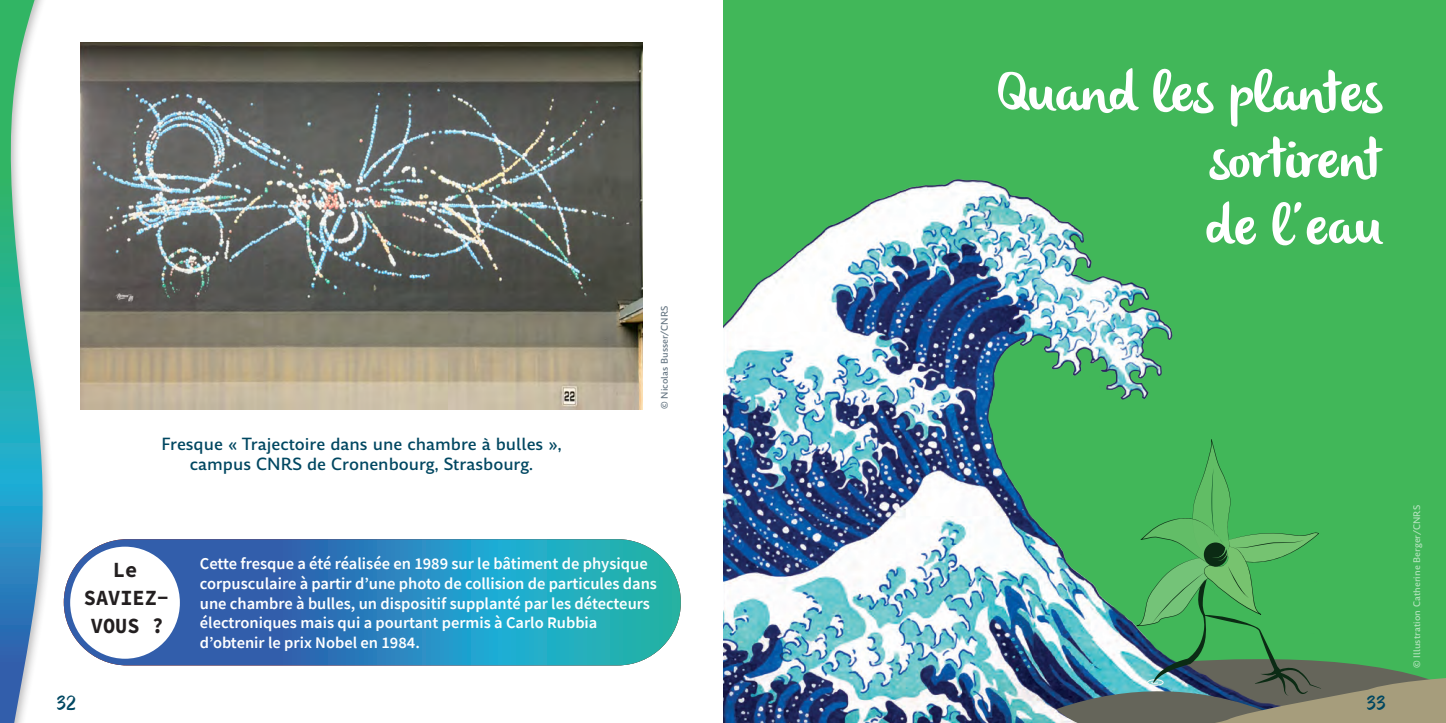
<style>
.page{position:relative;width:1446px;height:723px;background:#fff}
.page>*{position:absolute;margin:0;border:0;box-sizing:border-box;transform-origin:0 0}
.t1{font:55.5px/66.6px "olivier";color:#fff;text-align:justify}
.t2{font:22.5px "Hello Valentica";color:#004761}
.t3{font:700 21.75px/27.6px "Source Code Pro";color:#231f20;text-align:center;scale:.93 1}
.t4{font:600 16.5px/19.8px "Source Sans Pro";color:#fff}
.t5{font:500 16.5px/19.8px "Amulya";color:#004761;text-align:center}
.t6{font:600 16.2px/19.8px "Source Sans Pro";color:#fff}
.t7{font:500 9px "Amulya";color:#fff}
.t8{font:500 9px "Amulya";color:#677784}
</style>
<div class="page">
<div style="left:723px;top:0;width:723px;height:723px;background:#41b759"></div>
<img style="left:723px;top:179px;width:450px;height:544px">
<svg style="left:1056px;top:439px;width:390px;height:284px"></svg>
<svg style="left:64px;top:539px;width:617px;height:126px;background:#2989b9"></svg>
<div style="left:70px;top:547px;width:110px;height:112px;background:#fff;border-radius:50%"></div>
<img style="left:81px;top:43px;width:561px;height:366px">
<div style="left:0;top:0;width:70px;height:723px;background:#fff"></div>
<svg style="left:0;top:0;width:50px;height:723px"></svg>
<p class="t5" style="left:161px;top:434px;width:402px">Fresque « Trajectoire dans une chambre à bulles », campus CNRS de Cronenbourg, Strasbourg.</p>
<p class="t8" style="left:658px;top:409px;width:105px;rotate:-90deg">© Nicolas Busser/CNRS</p>
<h3 class="t3" style="left:84px;top:557px;width:93px">Le<br>SAVIEZ-<br>VOUS ?</h3>
<p class="t4" style="left:200px;top:553px;width:459px">Cette fresque a été réalisée en 1989 sur le bâtiment de physique corpusculaire à partir d’une photo de collision de particules dans une chambre à bulles, un dispositif supplanté par les détecteurs</p>
<p class="t6" style="left:200px;top:613px;width:399px">électroniques mais qui a pourtant permis à Carlo Rubbia d’obtenir le prix Nobel en 1984.</p>
<h1 class="t1" style="left:1206px;top:64px;width:178px;text-indent:-209px">Quand les plantes sortirent de l’eau</h1>
<h2 class="t2" style="left:57px;top:694px;width:21px">32</h2>
<h2 class="t2" style="left:1366px;top:694px;width:21px">33</h2>
<p class="t7" style="left:1411px;top:668px;width:164px;rotate:-90deg">© Illustration Catherine Berger/CNRS</p>
</div>
